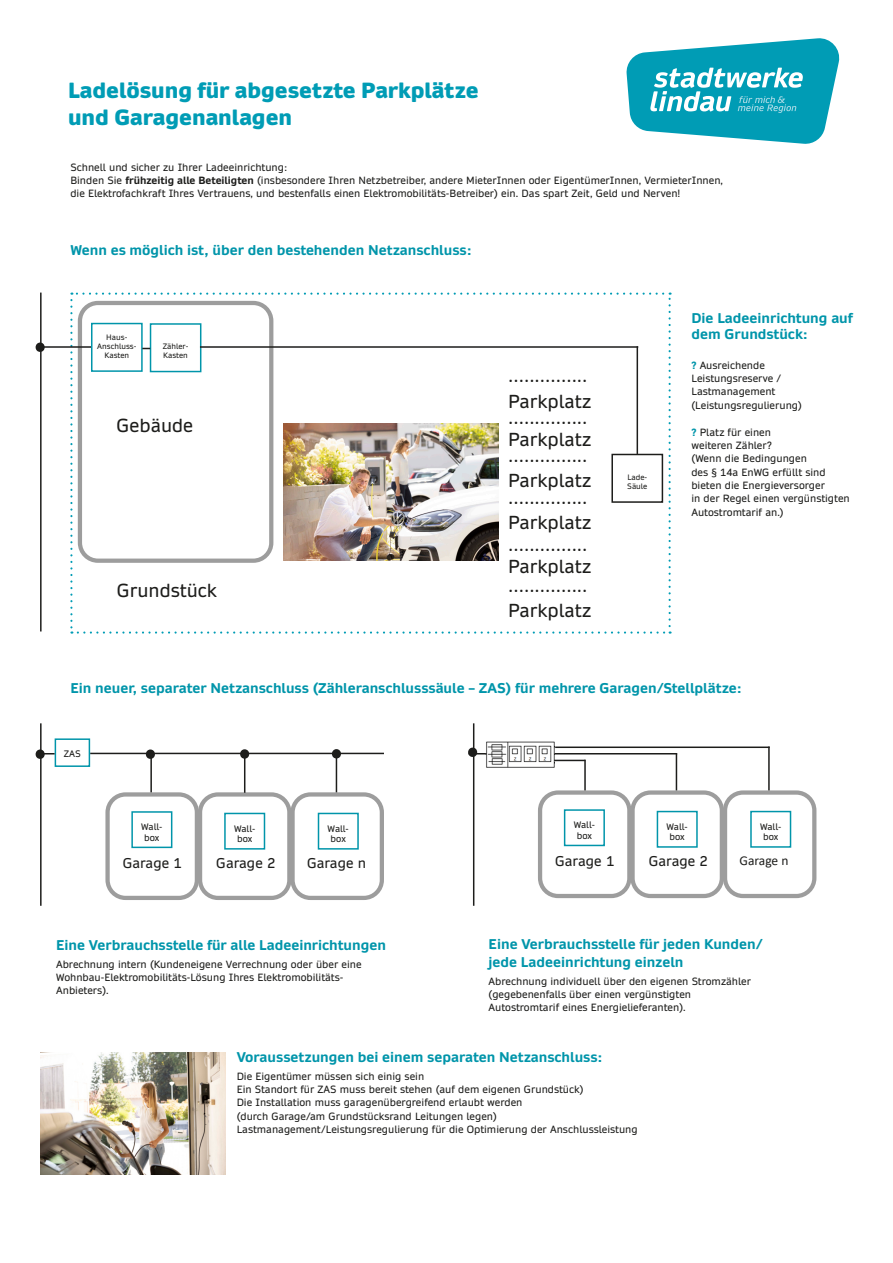
<style>
.page{position:relative;width:893px;height:1263px;background:#fff}
.page>*{position:absolute;margin:0;border:0;box-sizing:border-box;transform-origin:0 0}
.t1{font:90px "Minion Pro";color:#1d1d1b}
.t2{font:21px "Calibri";color:#1d1d1b}
.t3{font:900 21px/27px "Daytona Pro";color:#009cb5}
.t4{font:18px "Daytona Pro";color:#1d1d1b}
.t5{font:700 13.5px/16.2px "Daytona Pro";color:#0095aa}
.t6{font:13.5px "Daytona Pro";color:#1d1d1b}
.t7{font:13.5px "Calibri";color:#1d1d1b}
.t8{font:10.05px/13.4px "Daytona Pro";color:#1d1d1b}
.t9{font:9px/10.8px "Daytona Pro";color:#1d1d1b;text-align:center}
.t10{font:7.5px/9px "Daytona Pro";color:#1d1d1b}
.s1{font-weight:700}
.s2{font-weight:700;color:#0095aa}
</style>
<div class="page">
<hr style="left:40px;top:293px;width:2px;height:338px;background:#1d1d1b">
<hr style="left:42px;top:346px;width:49px;height:2px;background:#1d1d1b">
<svg style="left:70px;top:293px;width:601px;height:341px"></svg>
<hr style="left:637px;top:346px;width:1px;height:108px;background:#1d1d1b">
<hr style="left:90px;top:753px;width:294px;height:1px;background:#1d1d1b">
<hr style="left:40px;top:723px;width:2px;height:183px;background:#1d1d1b">
<div style="left:105px;top:792px;width:94px;height:108px;border:4px solid #9d9d9d;border-radius:18px"></div>
<div style="left:198px;top:792px;width:93px;height:108px;border:4px solid #9d9d9d;border-radius:18px"></div>
<div style="left:290px;top:792px;width:94px;height:108px;border:4px solid #9d9d9d;border-radius:18px"></div>
<div style="left:55px;top:738px;width:35px;height:29px;border:2px solid #0095aa"></div>
<svg style="left:39px;top:753px;width:16px;height:1px"></svg>
<div style="left:318px;top:813px;width:41px;height:37px;border:2px solid #0095aa"></div>
<div style="left:131px;top:811px;width:41px;height:37px;border:2px solid #0095aa"></div>
<div style="left:224px;top:813px;width:41px;height:37px;border:2px solid #0095aa"></div>
<hr style="left:150px;top:755px;width:2px;height:37px;background:#1d1d1b">
<hr style="left:244px;top:756px;width:1px;height:37px;background:#1d1d1b">
<hr style="left:336px;top:755px;width:1px;height:37px;background:#1d1d1b">
<hr style="left:555px;top:746px;width:215px;height:2px;background:#1d1d1b">
<div style="left:538px;top:790px;width:93px;height:108px;border:4px solid #9d9d9d;border-radius:18px"></div>
<div style="left:630px;top:790px;width:94px;height:108px;border:4px solid #9d9d9d;border-radius:18px"></div>
<div style="left:723px;top:790px;width:93px;height:108px;border:4px solid #9d9d9d;border-radius:18px"></div>
<div style="left:750px;top:811px;width:41px;height:37px;border:2px solid #0095aa"></div>
<div style="left:564px;top:809px;width:41px;height:37px;border:2px solid #0095aa"></div>
<div style="left:657px;top:811px;width:41px;height:37px;border:2px solid #0095aa"></div>
<hr style="left:473px;top:723px;width:1px;height:183px;background:#1d1d1b">
<img style="left:485px;top:741px;width:70px;height:26px">
<hr style="left:555px;top:753px;width:122px;height:1px;background:#1d1d1b">
<hr style="left:554px;top:760px;width:31px;height:1px;background:#1d1d1b">
<svg style="left:469px;top:753px;width:16px;height:1px"></svg>
<hr style="left:584px;top:760px;width:2px;height:30px;background:#1d1d1b">
<hr style="left:676px;top:753px;width:1px;height:37px;background:#1d1d1b">
<hr style="left:768px;top:746px;width:2px;height:44px;background:#1d1d1b">
<img style="left:284px;top:423px;width:214px;height:138px">
<img style="left:40px;top:1052px;width:185px;height:123px">
<svg style="left:627px;top:38px;width:212px;height:106px"></svg>
<h2 class="t3" style="left:68px;top:78px;width:412px">Ladelösung für abgesetzte Parkplätze und Garagenanlagen</h2>
<p class="t8" style="left:70px;top:160px;width:654px">Schnell und sicher zu Ihrer Ladeeinrichtung:<br>Binden Sie <span class="s1">frühzeitig alle Beteiligten</span> (insbesondere Ihren Netzbetreiber, andere MieterInnen oder EigentümerInnen, VermieterInnen, die Elektrofachkraft Ihres Vertrauens, und bestenfalls einen Elektromobilitäts-Betreiber) ein. Das spart Zeit, Geld und Nerven!</p>
<h1 class="t1" style="left:32px;top:287px;width:18px">.</h1>
<h3 class="t5" style="left:70px;top:242px;width:403px">Wenn es möglich ist, über den bestehenden Netzanschluss:</h3>
<p class="t10" style="left:97px;top:332px;width:41px;text-align:center">Haus-<br>Anschluss-<br>Kasten</p>
<p class="t10" style="left:163px;top:342px;width:27px">Zähler-<br>Kasten</p>
<h3 class="t4" style="left:117px;top:413px;width:78px">Gebäude</h3>
<h3 class="t4" style="left:117px;top:578px;width:102px">Grundstück</h3>
<h2 class="t2" style="left:508px;top:361px;width:81px">...............</h2>
<h3 class="t4" style="left:508px;top:389px;width:85px">Parkplatz</h3>
<h2 class="t2" style="left:508px;top:402px;width:81px">...............</h2>
<h3 class="t4" style="left:508px;top:427px;width:85px">Parkplatz</h3>
<h2 class="t2" style="left:508px;top:440px;width:81px">...............</h2>
<h3 class="t4" style="left:508px;top:468px;width:85px">Parkplatz</h3>
<h2 class="t2" style="left:508px;top:482px;width:81px">...............</h2>
<h3 class="t4" style="left:508px;top:510px;width:85px">Parkplatz</h3>
<h2 class="t2" style="left:508px;top:529px;width:81px">...............</h2>
<h3 class="t4" style="left:508px;top:554px;width:85px">Parkplatz</h3>
<h2 class="t2" style="left:508px;top:570px;width:81px">...............</h2>
<h3 class="t4" style="left:508px;top:598px;width:85px">Parkplatz</h3>
<p class="t10" style="left:627px;top:472px;width:22px">Lade-<br>Säule</p>
<h3 class="t5" style="left:691px;top:310px;width:163px">Die Ladeeinrichtung auf dem Grundstück:</h3>
<p class="t8" style="left:691px;top:358px;width:112px"><span class="s2">?</span> Ausreichende<br>Leistungsreserve /<br>Lastmanagement (Leistungsregulierung)</p>
<p class="t8" style="left:691px;top:425px;width:160px"><span class="s2">?</span> Platz für einen<br>weiteren Zähler?<br>(Wenn die Bedingungen<br>des § 14a EnWG erfüllt sind bieten die Energieversorger<br>in der Regel einen vergünstigten<br>Autostromtarif an.)</p>
<h3 class="t5" style="left:70px;top:680px;width:673px">Ein neuer, separater Netzanschluss (Zähleranschlusssäule – ZAS) für mehrere Garagen/Stellplätze:</h3>
<h1 class="t1" style="left:32px;top:694px;width:314px">. ...</h1>
<p class="t9" style="left:64px;top:748px;width:19px">ZAS</p>
<h1 class="t1" style="left:465px;top:692px;width:18px">.</h1>
<p class="t9" style="left:141px;top:821px;width:23px">Wall&shy;box</p>
<p class="t9" style="left:234px;top:823px;width:23px">Wall&shy;box</p>
<h3 class="t6" style="left:123px;top:854px;width:61px">Garage 1</h3>
<h3 class="t6" style="left:216px;top:854px;width:61px">Garage 2</h3>
<h3 class="t6" style="left:307px;top:854px;width:61px">Garage n</h3>
<p class="t9" style="left:328px;top:823px;width:23px">Wall&shy;box</p>
<p class="t9" style="left:574px;top:819px;width:23px">Wall&shy;box</p>
<p class="t9" style="left:667px;top:821px;width:23px">Wall&shy;box</p>
<h3 class="t6" style="left:555px;top:852px;width:61px">Garage 1</h3>
<h3 class="t6" style="left:649px;top:852px;width:61px">Garage 2</h3>
<h3 class="t7" style="left:739px;top:851px;width:50px">Garage n</h3>
<p class="t9" style="left:760px;top:821px;width:23px">Wall&shy;box</p>
<h3 class="t5" style="left:489px;top:935px;width:276px;line-height:18px">Eine Verbrauchsstelle für jeden Kunden/ jede Ladeeinrichtung einzeln</h3>
<p class="t8" style="left:489px;top:974px;width:264px">Abrechnung individuell über den eigenen Stromzähler (gegebenenfalls über einen vergünstigten<br>Autostromtarif eines Energielieferanten).</p>
<h3 class="t5" style="left:237px;top:1048px;width:367px">Voraussetzungen bei einem separaten Netzanschluss:</h3>
<p class="t8" style="left:237px;top:1069px;width:403px">Die Eigentümer müssen sich einig sein<br>Ein Standort für ZAS muss bereit stehen (auf dem eigenen Grundstück)<br>Die Installation muss garagenübergreifend erlaubt werden<br>(durch Garage/am Grundstücksrand Leitungen legen)<br>Lastmanagement/Leistungsregulierung für die Optimierung der Anschlussleistung</p>
<h3 class="t5" style="left:56px;top:937px;width:331px">Eine Verbrauchsstelle für alle Ladeeinrichtungen</h3>
<p class="t8" style="left:56px;top:957px;width:307px">Abrechnung intern (Kundeneigene Verrechnung oder über eine<br>Wohnbau-Elektromobilitäts-Lösung Ihres Elektromobilitäts-<br>Anbieters).</p>
</div>
